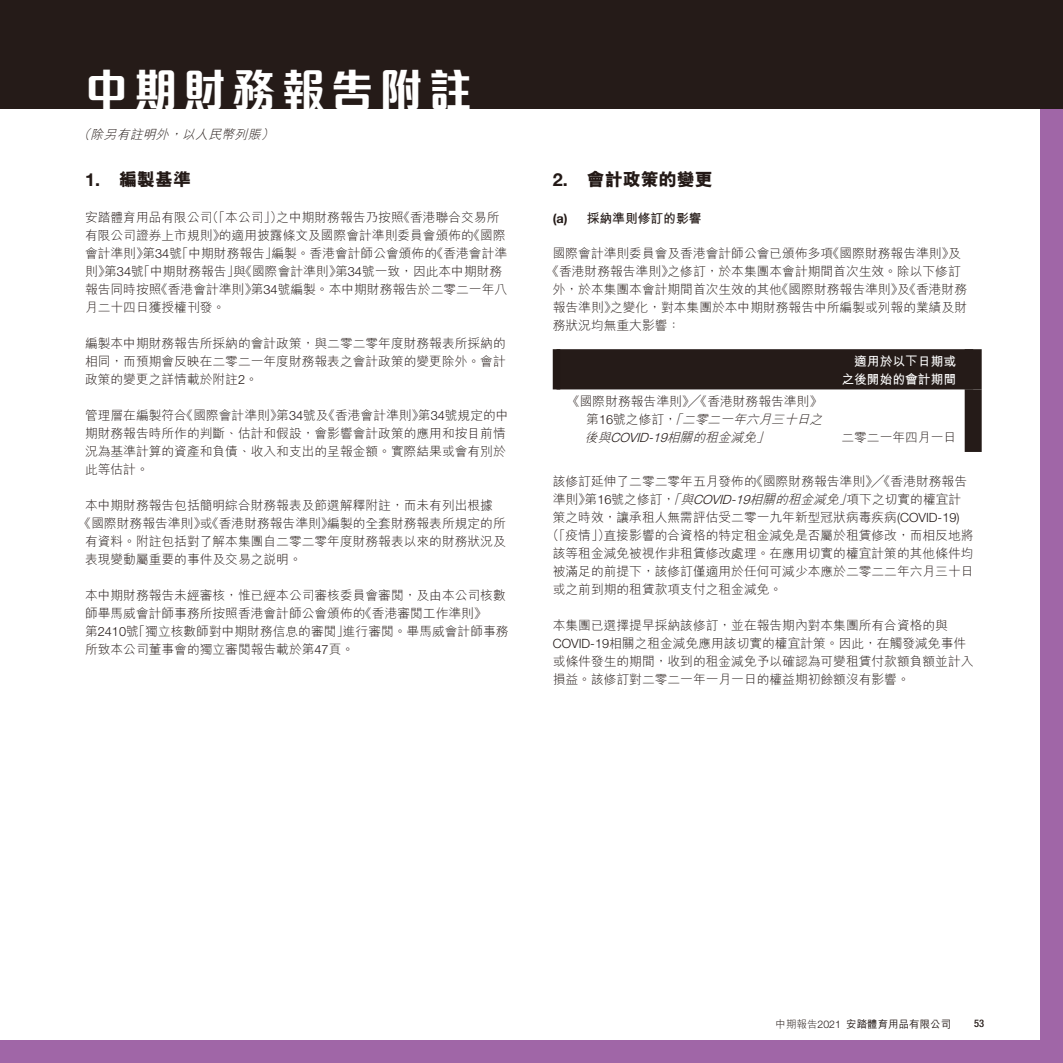
<style>
.page{position:relative;width:1063px;height:1063px;background:#fff}
.page>*{position:absolute;margin:0;border:0;box-sizing:border-box;transform-origin:0 0}
.t1{font:800 45px "M Elle HK";letter-spacing:.15em;color:#fff;scale:.95 1}
.t2{font:800 18px "M Hei HK";color:#231916}
.t3{font:300 12.75px/18px "M Hei HK";color:#231916}
.t4{font:700 12.75px/18px "M Hei HK";color:#fff;text-align:right}
.t5{font:italic 300 12.75px "M Hei HK";color:#231916}
.t6{font:700 12.75px "M Hei HK";color:#231916}
.t7{font:500 10.5px "M Hei HK";color:#231916}
.t8{font:500 condensed 10.5px "Helvetica Neue LT Std";color:#231916}
.s1{font-family:"Helvetica Neue LT Std";font-weight:700}
.s2{font-family:"Helvetica Neue LT Std"}
.s3{font-style:italic}
.s4{font-family:"Helvetica Neue LT Std";font-style:italic}
.s5{font-weight:300}
.s6{font-family:"Helvetica Neue LT Std";font-weight:300}
</style>
<div class="page">
<div style="left:0;top:1041px;width:1063px;height:22px;background:#a066a7"></div>
<div style="left:1041px;top:0;width:22px;height:1063px;background:#a066a7"></div>
<div style="left:0;top:0;width:1063px;height:108px;background:#251b18"></div>
<div style="left:560px;top:349px;width:405px;height:40px;background:#251b18"></div>
<div style="left:553px;top:349px;width:7px;height:40px;background:#231916"></div>
<div style="left:965px;top:349px;width:17px;height:40px;background:#251b18"></div>
<div style="left:965px;top:389px;width:17px;height:63px;background:#251b18"></div>
<h1 class="t1" style="left:85px;top:67px;width:409px">中期財務報告附註</h1>
<p class="t5" style="left:77px;top:127px;width:201px">（除另有註明外，以人民幣列賬）</p>
<h2 class="t2" style="left:85px;top:170px;width:108px"><span class="s1">1.</span> 編製基準</h2>
<p class="t3" style="left:85px;top:208px;width:424px">安踏體育用品有限公司（「本公司」）之中期財務報告乃按照《香港聯合交易所有限公司證券上市規則》的適用披露條文及國際會計準則委員會頒佈的《國際會計準則》第<span class="s2">34</span>號「中期財務報告」編製。香港會計師公會頒佈的《香港會計準則》第<span class="s2">34</span>號「中期財務報告」與《國際會計準則》第<span class="s2">34</span>號一致，因此本中期財務報告同時按照《香港會計準則》第<span class="s2">34</span>號編製。本中期財務報告於二零二一年八月二十四日獲授權刊發。</p>
<p class="t3" style="left:85px;top:334px;width:422px;text-align:justify">編製本中期財務報告所採納的會計政策，與二零二零年度財務報表所採納的相同，而預期會反映在二零二一年度財務報表之會計政策的變更除外。會計政策的變更之詳情載於附註<span class="s2">2</span>。</p>
<p class="t3" style="left:85px;top:406px;width:425px">管理層在編製符合《國際會計準則》第<span class="s2">34</span>號及《香港會計準則》第<span class="s2">34</span>號規定的中期財務報告時所作的判斷、估計和假設，會影響會計政策的應用和按目前情況為基準計算的資產和負債、收入和支出的呈報金額。實際結果或會有別於此等估計。</p>
<p class="t3" style="left:85px;top:496px;width:409px">本中期財務報告包括簡明綜合財務報表及節選解釋附註，而未有列出根據</p>
<p class="t3" style="left:79px;top:514px;width:429px">《國際財務報告準則》或《香港財務報告準則》編製的全套財務報表所規定的所</p>
<p class="t3" style="left:85px;top:532px;width:422px">有資料。附註包括對了解本集團自二零二零年度財務報表以來的財務狀況及</p>
<p class="t3" style="left:85px;top:550px;width:218px">表現變動屬重要的事件及交易之說明。</p>
<p class="t3" style="left:85px;top:586px;width:425px">本中期財務報告未經審核，惟已經本公司審核委員會審閱，及由本公司核數師畢馬威會計師事務所按照香港會計師公會頒佈的《香港審閱工作準則》第<span class="s2">2410</span>號「獨立核數師對中期財務信息的審閱」進行審閱。畢馬威會計師事務所致本公司董事會的獨立審閱報告載於第<span class="s2">47</span>頁。</p>
<h2 class="t2" style="left:553px;top:170px;width:162px"><span class="s1">2.</span> 會計政策的變更</h2>
<p class="t6" style="left:553px;top:209px;width:150px"><span class="s2">(a)</span> 採納準則修訂的影響</p>
<p class="t3" style="left:553px;top:244px;width:409px">國際會計準則委員會及香港會計師公會已頒佈多項《國際財務報告準則》及</p>
<p class="t3" style="left:546px;top:262px;width:416px">《香港財務報告準則》之修訂，於本集團本會計期間首次生效。除以下修訂</p>
<p class="t3" style="left:553px;top:280px;width:416px">外，於本集團本會計期間首次生效的其他《國際財務報告準則》及《香港財務</p>
<p class="t3" style="left:553px;top:298px;width:416px">報告準則》之變化，對本集團於本中期財務報告中所編製或列報的業績及財</p>
<p class="t3" style="left:553px;top:316px;width:129px">務狀況均無重大影響：</p>
<p class="t4" style="left:841px;top:351px;width:116px">適用於以下日期或之後開始的會計期間</p>
<p class="t3" style="left:585px;top:392px;width:242px;text-indent:-18px">《國際財務報告準則》╱《香港財務報告準則》第 <span class="s2">1 6</span>號之修訂，<span class="s3">「二零二一年六月三十日之後與</span><span class="s4">COVID-19</span><span class="s3">相關的租金減免」</span></p>
<p class="t3" style="left:841px;top:428px;width:116px">二零二一年四月一日</p>
<p class="t3" style="left:553px;top:472px;width:416px">該修訂延伸了二零二零年五月發佈的《國際財務報告準則》╱《香港財務報告</p>
<p class="t3" style="left:553px;top:490px;width:410px">準則》第 <span class="s2">1 6</span>號之修訂，<span class="s3">「與</span><span class="s4">COVID-19</span><span class="s3">相關的租金減免」</span>項下之切實的權宜計</p>
<p class="t3" style="left:553px;top:508px;width:408px">策之時效，讓承租人無需評估受二零一九年新型冠狀病毒疾病<span class="s2">(COVID-19)</span></p>
<p class="t3" style="left:546px;top:526px;width:429px">（「疫情」）直接影響的合資格的特定租金減免是否屬於租賃修改，而相反地將</p>
<p class="t3" style="left:553px;top:544px;width:422px">該等租金減免被視作非租賃修改處理。在應用切實的權宜計策的其他條件均</p>
<p class="t3" style="left:553px;top:562px;width:422px">被滿足的前提下，該修訂僅適用於任何可減少本應於二零二二年六月三十日</p>
<p class="t3" style="left:553px;top:580px;width:231px">或之前到期的租賃款項支付之租金減免。</p>
<p class="t3" style="left:553px;top:616px;width:422px">本集團已選擇提早採納該修訂，並在報告期內對本集團所有合資格的與<span class="s2">COVID-19</span>相關之租金減免應用該切實的權宜計策。因此，在觸發減免事件或條件發生的期間，收到的租金減免予以確認為可變租賃付款額負額並計入損益。該修訂對二零二一年一月一日的權益期初餘額沒有影響。</p>
<p class="t7" style="left:776px;top:1016px;width:177px"><span class="s5">中期報告</span><span class="s6">2021</span> 安踏體育用品有限公司</p>
<p class="t8" style="left:974px;top:1017px;width:12px">53</p>
</div>
